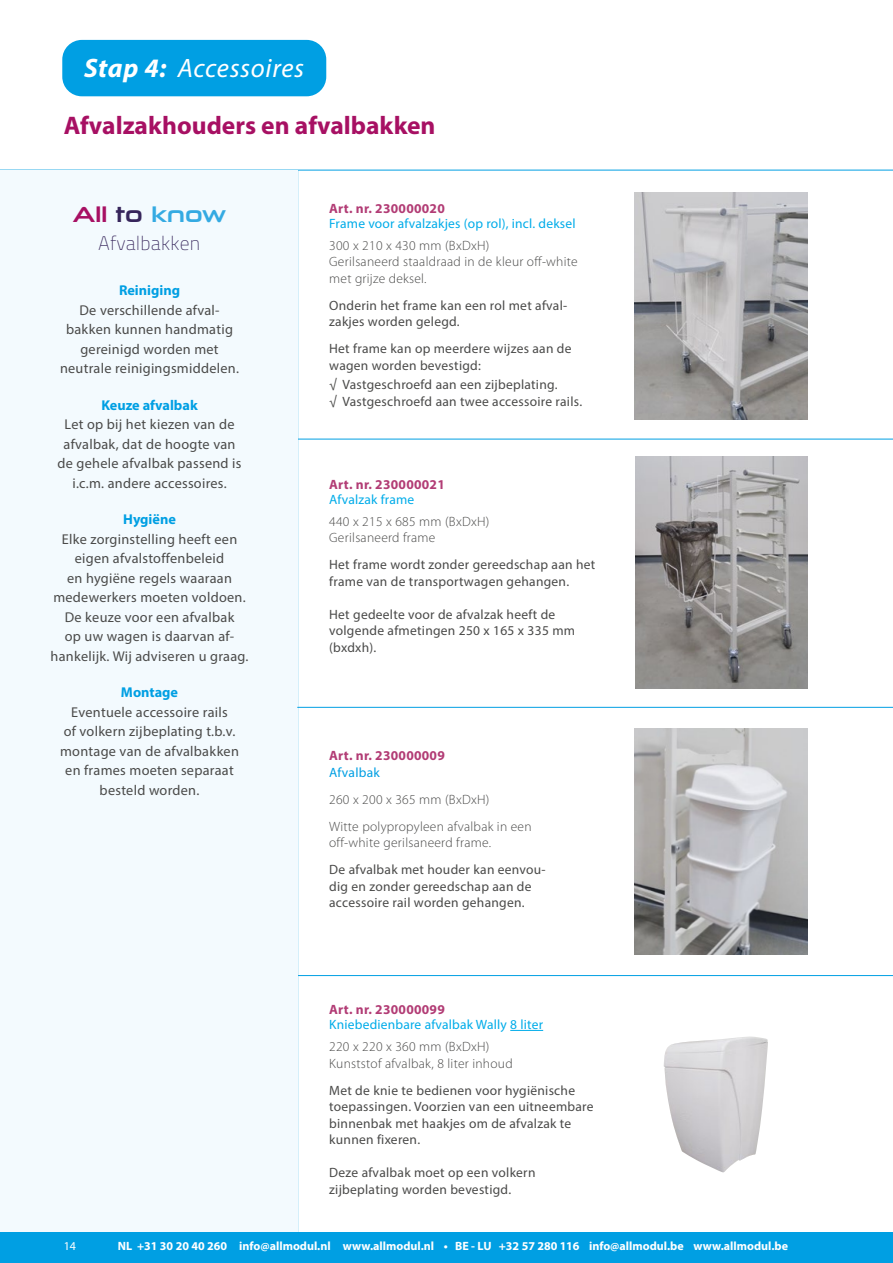
<style>
.page{position:relative;width:893px;height:1263px;background:#fff}
.page>*{position:absolute;margin:0;border:0;box-sizing:border-box;transform-origin:0 0}
.t1{font:italic 26.7px "Myriad Pro";letter-spacing:.025em;color:#fff}
.Kleinere_topkop{font:700 25.5px "Myriad Pro";color:#a71063}
.t2{font:21.75px "Neuropolitical Rg";color:#34aae2}
.Subtitel_zijkant{font:19.5px "Titillium Text 25 L 1 wt";color:#36255b}
.Zijkant_plt_txt{font:14.25px/19.5px "Myriad Pro";letter-spacing:.02em;color:#4a4a49;text-align:center}
.Zijkant_kopje{font:700 14.25px "Myriad Pro";color:#009fe3}
.Platte_tekst_Ladewagens{font:13.5px/16.5px "Myriad Pro";letter-spacing:.02em;color:#4a4a49}
.Light_plt_txt{font:300 13.5px/16.5px "Myriad Pro";letter-spacing:.02em;color:#4a4a49}
.Titel{font:13.5px "Myriad Pro";letter-spacing:.015em;color:#00ace9}
.Art_nr{font:700 13.5px "Myriad Pro";letter-spacing:.02em;color:#b23c75}
.t3{font:13.5px "Myriad Pro";letter-spacing:.02em;color:#009fe3}
.t4{font:700 12px "Myriad Pro";color:#fff}
.t5{font:12px "Myriad Pro";color:#fff}
.s1{font-weight:700}
.s2{color:#a71063}
.s3{color:#36255b}
</style>
<div class="page">
<hr style="left:297px;top:170px;width:1px;height:1062px;background:#009fe3">
<hr style="left:0;top:170px;width:893px;height:1px;background:#009fe3">
<div style="left:0;top:170px;width:297px;height:1072px;background:#f3fafe"></div>
<div style="left:62px;top:40px;width:264px;height:56px;background:#009fe3;border-radius:20px"></div>
<hr style="left:298px;top:439px;width:595px;height:1px;background:#009fe3">
<hr style="left:297px;top:707px;width:596px;height:1px;background:#009fe3">
<hr style="left:298px;top:975px;width:595px;height:1px;background:#009fe3">
<img style="left:664px;top:1036px;width:104px;height:137px">
<hr style="left:510px;top:1030px;width:33px;height:1px;background:#00ace9">
<img style="left:635px;top:457px;width:173px;height:231px">
<img style="left:634px;top:728px;width:174px;height:226px">
<img style="left:634px;top:193px;width:174px;height:226px">
<div style="left:0;top:1232px;width:893px;height:31px;background:#009fe3"></div>
<p class="t1" style="left:84px;top:52px;width:222px"><span class="s1">Stap 4:</span> Accessoires</p>
<p class="Kleinere_topkop" style="left:64px;top:109px;width:373px">Afvalzakhouders en afvalbakken</p>
<p class="t2" style="left:73px;top:200px;width:155px"><span class="s2">All</span> <span class="s3">to</span> know</p>
<p class="Subtitel_zijkant" style="left:98px;top:229px;width:104px">Afvalbakken</p>
<p class="Zijkant_kopje" style="left:119px;top:281px;width:63px">Reiniging</p>
<p class="Zijkant_plt_txt" style="left:60px;top:300px;width:181px">De verschillende afval&shy;bakken kunnen handmatig gereinigd worden met neutrale reinigingsmiddelen.</p>
<p class="Zijkant_kopje" style="left:101px;top:396px;width:98px">Keuze afvalbak</p>
<p class="Zijkant_plt_txt" style="left:58px;top:414px;width:185px">Let op bij het kiezen van de afvalbak, dat de hoogte van de gehele afvalbak passend is i.c.m. andere accessoires.</p>
<p class="Zijkant_kopje" style="left:123px;top:510px;width:54px">Hygiëne</p>
<p class="Zijkant_plt_txt" style="left:51px;top:529px;width:200px">Elke zorginstelling heeft een eigen afvalstoffenbeleid<br>en hygiëne regels waaraan medewerkers moeten voldoen.<br>De keuze voor een afvalbak<br>op uw wagen is daarvan af&shy;hankelijk. Wij adviseren u graag.</p>
<p class="Zijkant_kopje" style="left:121px;top:683px;width:59px">Montage</p>
<p class="Zijkant_plt_txt" style="left:60px;top:702px;width:180px">Eventuele accessoire rails<br>of volkern zijbeplating t.b.v. montage van de afvalbakken en frames moeten separaat besteld worden.</p>
<p class="Art_nr" style="left:329px;top:199px;width:117px">Art. nr. 230000020</p>
<p class="Titel" style="left:329px;top:215px;width:248px">Frame voor afvalzakjes (op rol), incl. deksel</p>
<p class="Light_plt_txt" style="left:329px;top:237px;width:162px">300 x 210 x 430 mm (BxDxH)</p>
<p class="Light_plt_txt" style="left:329px;top:253px;width:250px">Gerilsaneerd staaldraad in de kleur off-white met grijze deksel.</p>
<p class="Platte_tekst_Ladewagens" style="left:329px;top:297px;width:240px">Onderin het frame kan een rol met afval&shy;zakjes worden gelegd.</p>
<p class="Platte_tekst_Ladewagens" style="left:329px;top:340px;width:244px">Het frame kan op meerdere wijzes aan de wagen worden bevestigd:</p>
<p class="Platte_tekst_Ladewagens" style="left:329px;top:376px;width:230px">√ Vastgeschroefd aan een zijbeplating.</p>
<p class="Platte_tekst_Ladewagens" style="left:329px;top:393px;width:254px">√ Vastgeschroefd aan twee accessoire rails.</p>
<p class="Art_nr" style="left:329px;top:475px;width:117px">Art. nr. 230000021</p>
<p class="Titel" style="left:329px;top:491px;width:87px">Afvalzak frame</p>
<p class="Light_plt_txt" style="left:329px;top:513px;width:162px">440 x 215 x 685 mm (BxDxH)</p>
<p class="Light_plt_txt" style="left:329px;top:529px;width:108px">Gerilsaneerd frame</p>
<p class="Platte_tekst_Ladewagens" style="left:329px;top:556px;width:268px">Het frame wordt zonder gereedschap aan het frame van de transportwagen gehangen.</p>
<p class="Platte_tekst_Ladewagens" style="left:329px;top:606px;width:247px">Het gedeelte voor de afvalzak heeft de volgende afmetingen 250 x 165 x 335 mm (bxdxh).</p>
<p class="Art_nr" style="left:329px;top:747px;width:117px">Art. nr. 230000009</p>
<p class="t3" style="left:329px;top:764px;width:52px">Afvalbak</p>
<p class="Light_plt_txt" style="left:329px;top:791px;width:162px">260 x 200 x 365 mm (BxDxH)</p>
<p class="Light_plt_txt" style="left:329px;top:818px;width:204px">Witte polypropyleen afvalbak in een off-white gerilsaneerd frame.</p>
<p class="Platte_tekst_Ladewagens" style="left:329px;top:861px;width:218px">De afvalbak met houder kan eenvou&shy;dig en zonder gereedschap aan de accessoire rail worden gehangen.</p>
<p class="Art_nr" style="left:329px;top:1001px;width:117px">Art. nr. 230000099</p>
<p class="Titel" style="left:329px;top:1016px;width:215px">Kniebedienbare afvalbak Wally 8 liter</p>
<p class="Light_plt_txt" style="left:329px;top:1038px;width:162px">220 x 220 x 360 mm (BxDxH)</p>
<p class="Light_plt_txt" style="left:329px;top:1055px;width:185px">Kunststof afvalbak, 8 liter inhoud</p>
<p class="Platte_tekst_Ladewagens" style="left:329px;top:1081px;width:266px">Met de knie te bedienen voor hygiënische toepassingen. Voorzien van een uitneembare binnenbak met haakjes om de afvalzak te kunnen fixeren.</p>
<p class="Platte_tekst_Ladewagens" style="left:329px;top:1164px;width:208px">Deze afvalbak moet op een volkern zijbeplating worden bevestigd.</p>
<p class="t5" style="left:64px;top:1239px;width:14px">14</p>
<p class="t4" style="left:118px;top:1238px;width:672px">NL +31 30 20 40 260 info@allmodul.nl www.allmodul.nl • BE - LU +32 57 280 116 info@allmodul.be www.allmodul.be</p>
</div>
